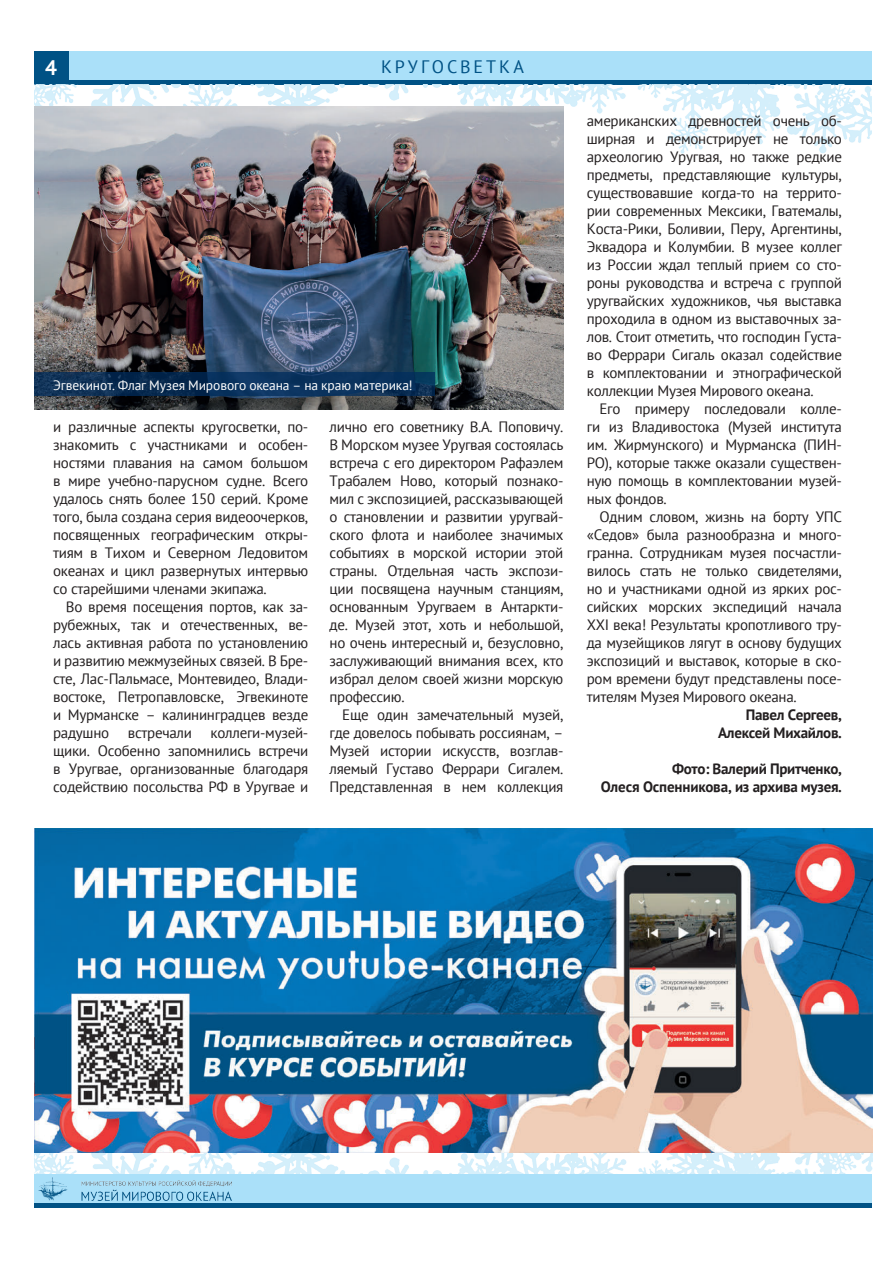
<style>
.page{position:relative;width:893px;height:1263px;background:#fff}
.page>*{position:absolute;margin:0;border:0;box-sizing:border-box;transform-origin:0 0}
.t1{font:700 21px "PT Sans";color:#fff}
.t2{font:18px "PT Sans";letter-spacing:.165em;color:#005285}
.t3{font:15px/18px "PT Sans";letter-spacing:-.02em;color:#231f20;text-align:justify}
.t4{font:700 15px "PT Sans";letter-spacing:-.02em;color:#231f20}
.t5{font:13.5px "PT Sans";letter-spacing:-.01em;color:#fff}
</style>
<div class="page">
<div style="left:34px;top:51px;width:838px;height:34px;background:#aae0f9"></div>
<div style="left:34px;top:51px;width:34px;height:34px;background:#005285"></div>
<svg style="left:34px;top:81px;width:838px;height:4px;background:#1f6896"></svg>
<div style="left:34px;top:1174px;width:838px;height:33px;background:#aae0f9"></div>
<hr style="left:34px;top:1203px;width:838px;height:4px;background:#005285">
<img style="left:39px;top:1177px;width:193px;height:23px">
<img style="left:34px;top:1153px;width:838px;height:21px">
<img style="left:34px;top:85px;width:838px;height:162px">
<img style="left:34px;top:106px;width:529px;height:304px">
<svg style="left:34px;top:373px;width:401px;height:23px;background:#0a3058"></svg>
<img style="left:34px;top:828px;width:838px;height:325px">
<h1 class="t1" style="left:45px;top:54px;width:13px">4</h1>
<p class="t2" style="left:381px;top:55px;width:144px">КРУГОСВЕТКА</p>
<p class="t5" style="left:53px;top:376px;width:361px">Эгвекинот. Флаг Музея Мирового океана – на краю материка!</p>
<p class="t3" style="left:53px;top:417px;width:257px">и различные аспекты кругосветки, по&shy;знакомить с участниками и особен&shy;ностями плавания на самом большом в мире учебно-парусном судне. Всего удалось снять более 150 серий. Кроме того, была создана серия видеоочерков, посвященных географическим откры&shy;тиям в Тихом и Северном Ледовитом океанах и цикл развернутых интервью со старейшими членами экипажа.</p>
<p class="t3" style="left:53px;top:597px;width:257px;text-indent:13px">Во время посещения портов, как за&shy;рубежных, так и отечественных, ве&shy;лась активная работа по установлению и развитию межмузейных связей. В Бре&shy;сте, Лас-Пальмасе, Монтевидео, Влади&shy;востоке, Петропавловске, Эгвекиноте и Мурманске – калининградцев везде радушно встречали коллеги-музей&shy;щики. Особенно запомнились встречи в Уругвае, организованные благодаря содействию посольства РФ в Уругвае и</p>
<p class="t3" style="left:330px;top:417px;width:235px">лично его советнику В.А. Поповичу.<br>В Морском музее Уругвая состоялась встреча с его директором Рафаэлем Трабалем Ново, который познако&shy;мил с экспозицией, рассказывающей о становлении и развитии уругвай&shy;ского флота и наиболее значимых событиях в морской истории этой страны. Отдельная часть экспози&shy;ции посвящена научным станциям, основанным Уругваем в Антаркти&shy;де. Музей этот, хоть и небольшой, но очень интересный и, безусловно, заслуживающий внимания всех, кто избрал делом своей жизни морскую профессию.</p>
<p class="t3" style="left:330px;top:705px;width:235px;text-indent:13px">Еще один замечательный музей, где довелось побывать россиянам, – Музей истории искусств, возглав&shy;ляемый Густаво Феррари Сигалем.<br>Представленная в нем коллекция</p>
<p class="t3" style="left:587px;top:111px;width:257px">американских древностей очень об&shy;ширная и демонстрирует не только археологию Уругвая, но также редкие предметы, представляющие культуры, существовавшие когда-то на террито&shy;рии современных Мексики, Гватемалы, Коста-Рики, Боливии, Перу, Аргентины, Эквадора и Колумбии. В музее коллег из России ждал теплый прием со сто&shy;роны руководства и встреча с группой уругвайских художников, чья выставка проходила в одном из выставочных за&shy;лов. Стоит отметить, что господин Густа&shy;во Феррари Сигаль оказал содействие в комплектовании и этнографической коллекции Музея Мирового океана.</p>
<p class="t3" style="left:587px;top:399px;width:257px;text-indent:13px">Его примеру последовали колле&shy;ги из Владивостока (Музей института им. Жирмунского) и Мурманска (ПИН-РО), которые также оказали существен&shy;ную помощь в комплектовании музей&shy;ных фондов.</p>
<p class="t3" style="left:587px;top:507px;width:257px;text-indent:13px">Одним словом, жизнь на борту УПС «Седов» была разнообразна и много&shy;гранна. Сотрудникам музея посчастли&shy;вилось стать не только свидетелями, но и участниками одной из ярких рос&shy;сийских морских экспедиций начала XXI века! Результаты кропотливого тру&shy;да музейщиков лягут в основу будущих экспозиций и выставок, которые в ско&shy;ром времени будут представлены посе&shy;тителям Музея Мирового океана.</p>
<p class="t4" style="left:746px;top:705px;width:98px">Павел Сергеев,</p>
<p class="t4" style="left:718px;top:723px;width:125px">Алексей Михайлов.</p>
<p class="t4" style="left:672px;top:759px;width:171px">Фото: Валерий Притченко,</p>
<p class="t4" style="left:601px;top:777px;width:243px">Олеся Оспенникова, из архива музея.</p>
</div>
